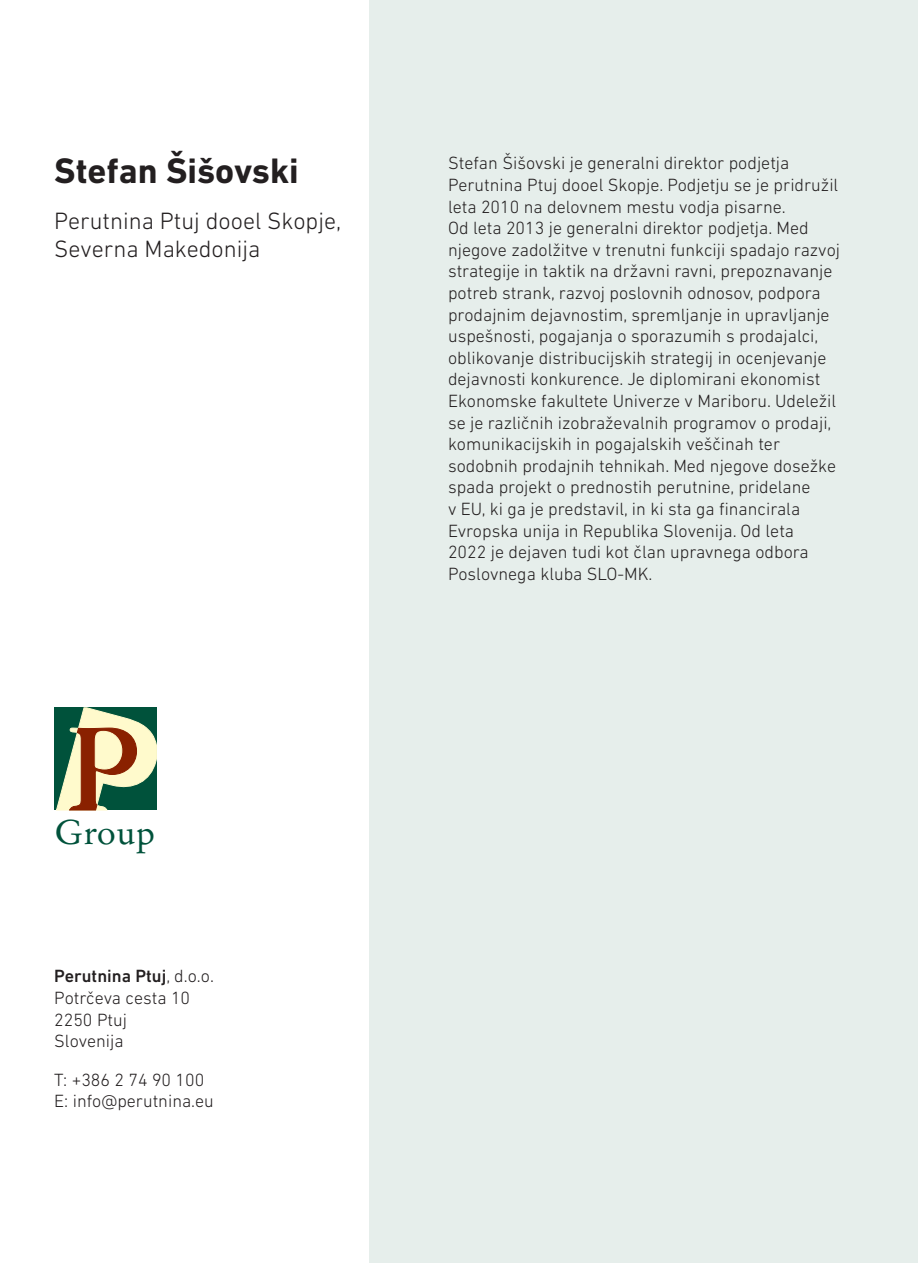
<style>
.page{position:relative;width:918px;height:1263px;background:#fff}
.page>*{position:absolute;margin:0;border:0;box-sizing:border-box;transform-origin:0 0}
.Ime{font:700 36px "DIN Next LT Pro";color:#231f20}
.t1{font:36px "Garamond No 2 TEE";letter-spacing:.02em;color:#00523b}
.Podjetje{font:300 24px/28.8px "DIN Next LT Pro";color:#231f20}
.Body{font:300 18px/21.6px "DIN Next LT Pro";color:#231f20}
.s1{font-weight:500}
</style>
<div class="page">
<div style="left:370px;top:0;width:548px;height:1263px;background:#e6eeeb"></div>
<svg style="left:56px;top:708px;width:101px;height:102px;background:#8c926f"></svg>
<p class="Ime" style="left:54px;top:150px;width:246px">Stefan Šišovski</p>
<p class="Podjetje" style="left:54px;top:206px;width:288px">Perutnina Ptuj dooel Skopje,<br>Severna Makedonija</p>
<h1 class="t1" style="left:55px;top:811px;width:101px">Group</h1>
<p class="Body" style="left:54px;top:965px;width:161px"><span class="s1">Perutnina Ptuj</span>, d.o.o.<br>Potrčeva cesta 10<br>2250 Ptuj<br>Slovenija</p>
<p class="Body" style="left:54px;top:1069px;width:161px">T: +386 2 74 90 100<br>E: info@perutnina.eu</p>
<p class="Body" style="left:448px;top:152px;width:394px">Stefan Šišovski je generalni direktor podjetja Perutnina Ptuj dooel Skopje. Podjetju se je pridružil leta 2010 na delovnem mestu vodja pisarne.<br>Od leta 2013 je generalni direktor podjetja. Med njegove zadolžitve v trenutni funkciji spadajo razvoj strategije in taktik na državni ravni, prepoznavanje potreb strank, razvoj poslovnih odnosov, podpora prodajnim dejavnostim, spremljanje in upravljanje uspešnosti, pogajanja o sporazumih s prodajalci, oblikovanje distribucijskih strategij in ocenjevanje dejavnosti konkurence. Je diplomirani ekonomist Ekonomske fakultete Univerze v Mariboru. Udeležil se je različnih izobraževalnih programov o prodaji, komunikacijskih in pogajalskih veščinah ter sodobnih prodajnih tehnikah. Med njegove dosežke spada projekt o prednostih perutnine, pridelane<br>v EU, ki ga je predstavil, in ki sta ga financirala Evropska unija in Republika Slovenija. Od leta<br>2022 je dejaven tudi kot član upravnega odbora Poslovnega kluba SLO-MK.</p>
</div>
